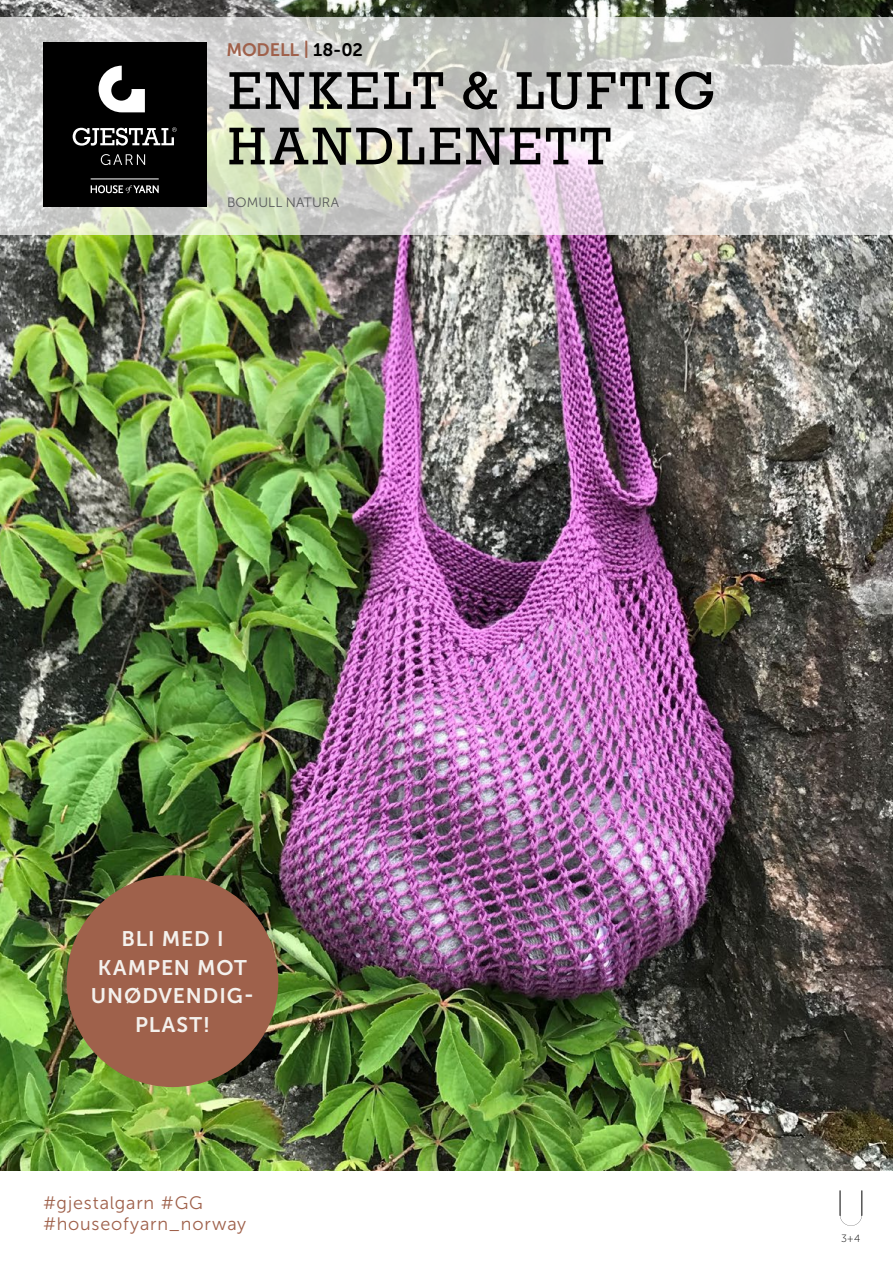
<style>
.page{position:relative;width:893px;height:1263px;background:#fff}
.page>*{position:absolute;margin:0;border:0;box-sizing:border-box;transform-origin:0 0}
.INNHOLD_-_Midtstilt{font:54px/55.5px "Rockwell";letter-spacing:.07em;color:#000}
.INNHOLD_-_Midtstilt-2{font:21px/28.8px "Museo Sans 700";letter-spacing:.045em;color:#f4f1ed;text-align:center}
.t1{font:18px "Museo Sans 300";letter-spacing:.045em;color:#9f614b}
.t2{font:18px "Museo Sans 700";letter-spacing:-.005em;color:#9f614b}
.t3{font:13.5px "Museo Sans 300";letter-spacing:.01em;color:#58595b}
.t4{font:10.5px "Museo Sans 100";color:#000}
.s1{color:#000}
</style>
<div class="page">
<img style="left:0;top:0;width:893px;height:1171px">
<svg style="left:839px;top:1190px;width:23px;height:36px"></svg>
<svg style="left:0;top:17px;width:893px;height:217px"></svg>
<div style="left:43px;top:43px;width:164px;height:164px;background:#000"></div>
<svg style="left:73px;top:127px;width:104px;height:19px"></svg>
<svg style="left:99px;top:66px;width:46px;height:46px"></svg>
<svg style="left:101px;top:154px;width:44px;height:11px"></svg>
<hr style="left:91px;top:179px;width:68px;height:1px;background:#fff">
<svg style="left:91px;top:185px;width:68px;height:8px"></svg>
<div style="left:67px;top:875px;width:211px;height:212px;background:#9f614b;border-radius:50%"></div>
<p class="t2" style="left:226px;top:40px;width:138px">MODELL | <span class="s1">18-02</span></p>
<p class="INNHOLD_-_Midtstilt" style="left:228px;top:62px;width:489px">ENKELT &amp; LUFTIG<br>HANDLENETT</p>
<p class="t3" style="left:227px;top:195px;width:114px">BOMULL NATURA</p>
<p class="INNHOLD_-_Midtstilt-2" style="left:121px;top:924px;width:104px">BLI MED I</p>
<p class="INNHOLD_-_Midtstilt-2" style="left:98px;top:953px;width:151px">KAMPEN MOT</p>
<p class="INNHOLD_-_Midtstilt-2" style="left:91px;top:982px;width:165px">UNØDVENDIG-<br>PLAST!</p>
<p class="t1" style="left:43px;top:1193px;width:161px">#gjestalgarn #GG</p>
<p class="t1" style="left:43px;top:1214px;width:205px">#houseofyarn_norway</p>
<p class="t4" style="left:841px;top:1233px;width:21px">3+4</p>
</div>
